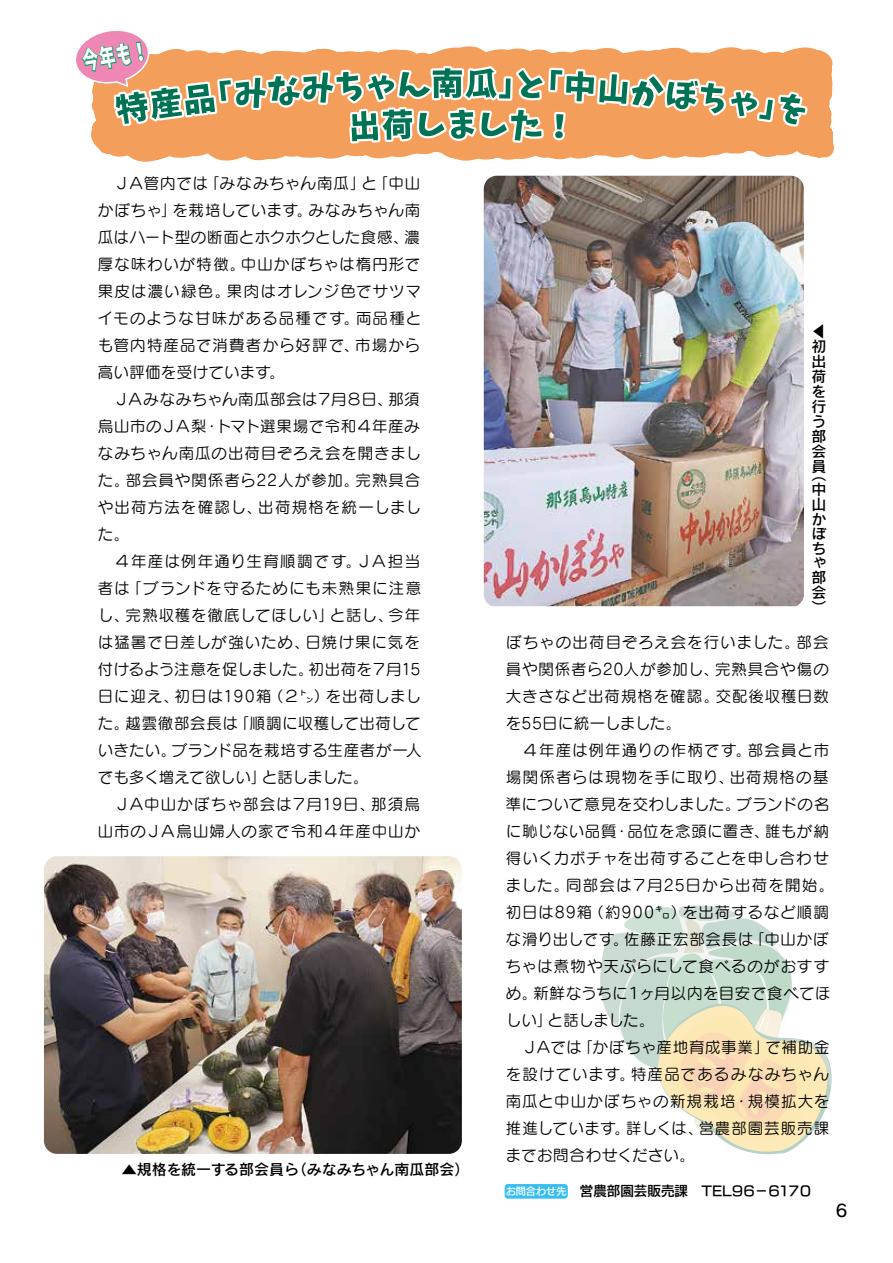
<style>
.page{position:relative;width:893px;height:1263px;background:#fff}
.page>*{position:absolute;margin:0;border:0;box-sizing:border-box;transform-origin:0 0}
.t1{font:23.85px "Keifont";color:#fff;scale:.66 1}
.t2{font:16.95px "Rodin Pro N DB";color:#000}
.t3{font:15.45px/27px "Seurat Pro M";letter-spacing:.05em;color:#000}
.t4{font:15.45px/27px "Seurat Pro M";letter-spacing:.08em;color:#000}
.t5{font:15.45px "Seurat Pro M";letter-spacing:.07em;color:#000}
.t6{font:15.45px/27px "Seurat Pro M";letter-spacing:.075em;color:#000}
.t7{font:15.45px/27px "Seurat Pro M";letter-spacing:.02em;color:#000}
.t8{font:15.45px/27px "Seurat Pro M";letter-spacing:.025em;color:#000}
.t9{font:15.45px "Seurat Pro M";letter-spacing:.03em;color:#000}
.t10{font:15.45px "Seurat Pro M";color:#000}
.t11{font:15.45px "Seurat Pro M";letter-spacing:-.01em;color:#000}
.t12{font:15.45px "Seurat Pro M";letter-spacing:.085em;color:#000}
.t13{font:15px/15px "Rodin Pro N DB";color:#000;text-align:justify}
.t14{font:13.5px "New Rodin Pro N DB";color:#000}
.t15{font:10.2px "New Rodin Pro N DB";color:#fff}
</style>
<div class="page">
<svg style="left:600px;top:905px;width:232px;height:249px"></svg>
<div style="left:505px;top:1184px;width:63px;height:14px;background:#37bef0;border-radius:3px"></div>
<img style="left:44px;top:856px;width:418px;height:298px">
<svg style="left:810px;top:47px;width:24px;height:111px;background:#f4ab71"></svg>
<img style="left:76px;top:31px;width:734px;height:576px">
<h1 class="t1" style="left:80px;top:43px;width:101px;rotate:-10deg">今年も!</h1>
<p class="t3" style="left:205px;top:169px;width:162px">「みなみちゃん南瓜」</p>
<p class="t3" style="left:98px;top:169px;width:112px">　ＪＡ管内では</p>
<p class="t3" style="left:362px;top:169px;width:17px">と</p>
<p class="t3" style="left:373px;top:169px;width:49px">「中山</p>
<p class="t3" style="left:98px;top:196px;width:80px">かぼちゃ」</p>
<p class="t3" style="left:308px;top:196px;width:113px">みなみちゃん南</p>
<p class="t9" style="left:172px;top:200px;width:141px">を栽培しています。</p>
<p class="t3" style="left:241px;top:223px;width:181px;text-indent:-143px">瓜はハート型の断面とホクホクとした食感、中山かぼちゃは楕円形で</p>
<p class="t3" style="left:404px;top:223px;width:17px">濃</p>
<p class="t6" style="left:227px;top:250px;width:196px;text-indent:-129px">厚な味わいが特徴。<br>果肉はオレンジ色でサツマ</p>
<p class="t12" style="left:98px;top:281px;width:134px">果皮は濃い緑色。</p>
<p class="t4" style="left:355px;top:304px;width:67px;text-indent:-257px">イモのような甘味がある品種です。<br>市場から</p>
<p class="t3" style="left:356px;top:304px;width:67px">両品種と</p>
<p class="t3" style="left:98px;top:331px;width:263px">も管内特産品で消費者から好評で、高い評価を受けています。</p>
<p class="t7" style="left:216px;top:385px;width:205px;text-indent:-118px">　ＪＡみなみちゃん南瓜部会は７月８日、<br>トマト選果場で令和４年産み</p>
<p class="t3" style="left:388px;top:385px;width:33px">那須</p>
<p class="t3" style="left:98px;top:412px;width:123px">烏山市のＪＡ梨・</p>
<p class="t3" style="left:98px;top:439px;width:325px">なみちゃん南瓜の出荷目ぞろえ会を開きまし</p>
<p class="t3" style="left:356px;top:466px;width:66px">完熟具合</p>
<p class="t3" style="left:126px;top:466px;width:235px">部会員や関係者ら22人が参加。</p>
<p class="t3" style="left:98px;top:466px;width:33px">た。</p>
<p class="t4" style="left:98px;top:493px;width:166px">や出荷方法を確認し、た。</p>
<p class="t6" style="left:258px;top:493px;width:164px">出荷規格を統一しまし</p>
<p class="t4" style="left:127px;top:547px;width:296px;text-indent:-29px">　４年産は例年通り生育順調です。<br>「ブランドを守るためにも未熟果に注意</p>
<p class="t3" style="left:357px;top:547px;width:65px">ＪＡ担当</p>
<p class="t3" style="left:98px;top:574px;width:33px">者は</p>
<p class="t3" style="left:126px;top:601px;width:209px">完熟収穫を徹底してほしい」</p>
<p class="t3" style="left:98px;top:601px;width:33px">し、</p>
<p class="t3" style="left:330px;top:601px;width:64px">と話し、</p>
<p class="t3" style="left:388px;top:601px;width:34px">今年</p>
<p class="t5" style="left:305px;top:632px;width:116px">日焼け果に気を</p>
<p class="t3" style="left:309px;top:628px;width:113px;text-indent:-211px">は猛暑で日差しが強いため、<br>初出荷を７月15</p>
<p class="t11" style="left:98px;top:659px;width:217px">付けるよう注意を促しました。</p>
<p class="t3" style="left:268px;top:682px;width:63px">（２㌧）</p>
<p class="t3" style="left:174px;top:682px;width:99px">初日は190箱</p>
<p class="t3" style="left:98px;top:682px;width:83px">日に迎え、</p>
<p class="t3" style="left:326px;top:682px;width:97px">を出荷しまし</p>
<p class="t3" style="left:126px;top:709px;width:114px">越雲徹部会長は</p>
<p class="t8" style="left:234px;top:709px;width:188px">「順調に収穫して出荷して</p>
<p class="t3" style="left:98px;top:709px;width:33px">た。</p>
<p class="t3" style="left:172px;top:737px;width:251px">ブランド品を栽培する生産者が一人</p>
<p class="t3" style="left:98px;top:737px;width:80px">いきたい。</p>
<p class="t3" style="left:262px;top:764px;width:109px">と話しました。</p>
<p class="t10" style="left:98px;top:767px;width:170px">でも多く増えて欲しい」</p>
<p class="t3" style="left:98px;top:791px;width:324px">　ＪＡ中山かぼちゃ部会は７月19日、<br>山市のＪＡ烏山婦人の家で令和４年産中山か</p>
<p class="t3" style="left:371px;top:791px;width:50px">那須烏</p>
<p class="t13" style="left:292px;top:1161px;width:179px">（みなみちゃん南瓜部会(</p>
<p class="t13" style="left:122px;top:1161px;width:179px">▲規格を統一する部会員ら</p>
<p class="t13" style="left:811px;top:324px;width:13px">◀</p>
<p class="t13" style="left:811px;top:339px;width:16px">初出荷を行う部会員</p>
<p class="t13" style="left:811px;top:466px;width:16px">（</p>
<p class="t13" style="left:811px;top:481px;width:17px">中山かぼちゃ部会</p>
<p class="t13" style="left:811px;top:599px;width:16px">(</p>
<p class="t3" style="left:715px;top:628px;width:115px;text-indent:-209px">ぼちゃの出荷目ぞろえ会を行いました。<br>完熟具合や傷の</p>
<p class="t3" style="left:797px;top:628px;width:34px">部会</p>
<p class="t3" style="left:716px;top:655px;width:115px;text-indent:-210px">員や関係者ら20人が参加し、<br>交配後収穫日数</p>
<p class="t3" style="left:506px;top:682px;width:215px">大きさなど出荷規格を確認。を55日に統一しました。</p>
<p class="t3" style="left:748px;top:736px;width:83px">部会員と市</p>
<p class="t6" style="left:730px;top:736px;width:100px;text-indent:-224px">　４年産は例年通りの作柄です。<br>出荷規格の基</p>
<p class="t3" style="left:506px;top:763px;width:229px">場関係者らは現物を手に取り、</p>
<p class="t3" style="left:736px;top:790px;width:95px">ブランドの名</p>
<p class="t7" style="left:506px;top:790px;width:236px">準について意見を交わしました。</p>
<p class="t3" style="left:765px;top:817px;width:65px">誰もが納</p>
<p class="t9" style="left:506px;top:821px;width:265px">に恥じない品質・品位を念頭に置き、</p>
<p class="t3" style="left:506px;top:844px;width:324px">得いくカボチャを出荷することを申し合わせ</p>
<p class="t5" style="left:566px;top:875px;width:270px">同部会は７月25日から出荷を開始。</p>
<p class="t3" style="left:506px;top:871px;width:65px">ました。</p>
<p class="t3" style="left:683px;top:898px;width:148px">を出荷するなど順調</p>
<p class="t3" style="left:589px;top:898px;width:99px">（約900㌔）</p>
<p class="t3" style="left:506px;top:898px;width:88px">初日は89箱</p>
<p class="t3" style="left:749px;top:926px;width:80px">「中山かぼ</p>
<p class="t3" style="left:624px;top:926px;width:130px">佐藤正宏部会長は</p>
<p class="t10" style="left:506px;top:929px;width:124px">な滑り出しです。</p>
<p class="t3" style="left:506px;top:953px;width:325px">ちゃは煮物や天ぷらにして食べるのがおすす</p>
<p class="t3" style="left:639px;top:980px;width:192px">ヶ月以内を目安で食べてほ</p>
<p class="t10" style="left:533px;top:983px;width:110px">新鮮なうちに１</p>
<p class="t3" style="left:506px;top:980px;width:33px">め。</p>
<p class="t3" style="left:548px;top:1007px;width:109px">と話しました。</p>
<p class="t3" style="left:506px;top:1007px;width:48px">しい」</p>
<p class="t3" style="left:578px;top:1034px;width:193px">「かぼちゃ産地育成事業」</p>
<p class="t3" style="left:765px;top:1034px;width:66px">で補助金</p>
<p class="t3" style="left:506px;top:1034px;width:77px">　ＪＡでは</p>
<p class="t5" style="left:631px;top:1064px;width:199px">特産品であるみなみちゃん</p>
<p class="t3" style="left:506px;top:1061px;width:131px">を設けています。</p>
<p class="t5" style="left:506px;top:1091px;width:325px">南瓜と中山かぼちゃの新規栽培・規模拡大を</p>
<p class="t3" style="left:699px;top:1115px;width:132px">営農部園芸販売課</p>
<p class="t8" style="left:506px;top:1115px;width:191px">推進しています。<br>までお問合わせください。</p>
<p class="t14" style="left:566px;top:1180px;width:247px">　営農部園芸販売課　TEL９６－６１７０</p>
<p class="t3" style="left:626px;top:1115px;width:78px">詳しくは、</p>
<p class="t15" style="left:506px;top:1182px;width:62px">お問合わせ先</p>
<p class="t2" style="left:836px;top:1200px;width:13px">6</p>
</div>
